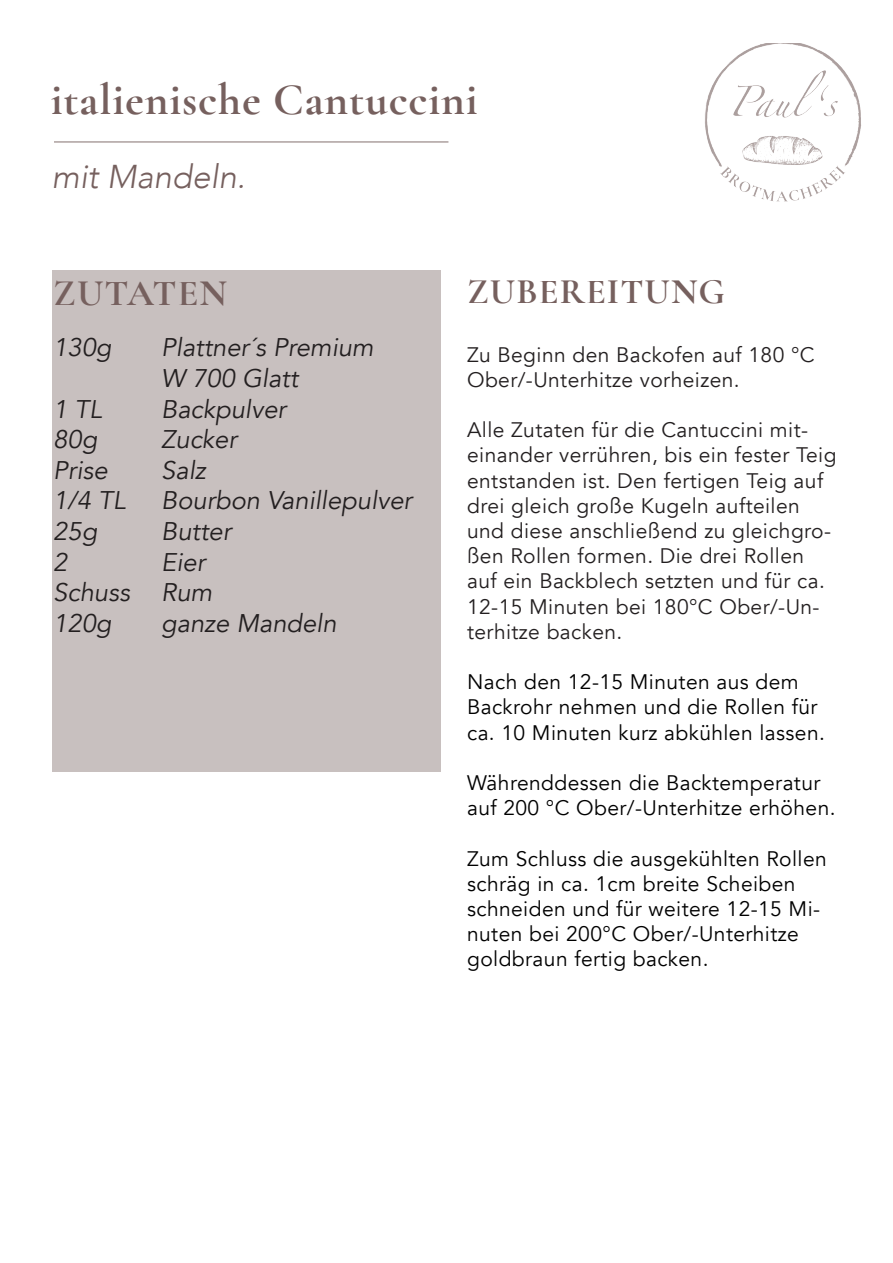
<style>
.page{position:relative;width:893px;height:1263px;background:#fff}
.page>*{position:absolute;margin:0;border:0;box-sizing:border-box;transform-origin:0 0}
.t1{font:700 45px "Cormorant Garamond";letter-spacing:.02em;color:#76605e}
.t2{font:700 37.5px "Cormorant Garamond";letter-spacing:.03em;color:#76605e}
.t3{font:700 36px "Cormorant Garamond";letter-spacing:.03em;color:#76605e}
.t4{font:italic 300 33px "Avenir";color:#76605e}
.t5{font:italic 25.5px/30.6px "Avenir";color:#231f20}
.t6{font:21px/25.2px "Avenir";letter-spacing:.02em;color:#231f20}
.t7{font:21px/25.2px "Avenir";letter-spacing:.02em;color:#000}
</style>
<div class="page">
<div style="left:52px;top:271px;width:388px;height:501px;background:#c8c0bf"></div>
<hr style="left:54px;top:141px;width:394px;height:2px;background:#76605e">
<img style="left:705px;top:43px;width:156px;height:159px">
<h1 class="t1" style="left:51px;top:71px;width:428px">italienische Cantuccini</h1>
<h3 class="t4" style="left:52px;top:157px;width:195px">mit Mandeln.</h3>
<h2 class="t2" style="left:53px;top:269px;width:175px">ZUTATEN</h2>
<p class="t5" style="left:53px;top:333px;width:60px">130g</p>
<p class="t5" style="left:161px;top:333px;width:214px">Plattner´s Premium<br>W 700 Glatt</p>
<p class="t5" style="left:53px;top:394px;width:50px">1 TL</p>
<p class="t5" style="left:161px;top:394px;width:126px">Backpulver</p>
<p class="t5" style="left:53px;top:424px;width:45px">80g</p>
<p class="t5" style="left:161px;top:424px;width:77px">Zucker</p>
<p class="t5" style="left:53px;top:455px;width:56px">Prise</p>
<p class="t5" style="left:161px;top:455px;width:46px">Salz</p>
<p class="t5" style="left:53px;top:486px;width:74px">1/4 TL</p>
<p class="t5" style="left:161px;top:486px;width:252px">Bourbon Vanillepulver</p>
<p class="t5" style="left:53px;top:516px;width:45px">25g</p>
<p class="t5" style="left:161px;top:516px;width:71px">Butter</p>
<p class="t5" style="left:53px;top:547px;width:16px">2</p>
<p class="t5" style="left:53px;top:547px;width:161px;text-indent:108px">Eier<br>Schuss Rum<br>120g</p>
<p class="t5" style="left:161px;top:608px;width:177px">ganze Mandeln</p>
<h3 class="t3" style="left:467px;top:269px;width:259px">ZUBEREITUNG</h3>
<p class="t6" style="left:467px;top:342px;width:349px">Zu Beginn den Backofen auf 180 °C<br>Ober/-Unterhitze vorheizen.</p>
<p class="t6" style="left:467px;top:418px;width:371px">Alle Zutaten für die Cantuccini mit&shy;einander verrühren, bis ein fester Teig entstanden ist. Den fertigen Teig auf drei gleich große Kugeln aufteilen und diese anschließend zu gleichgro&shy;ßen Rollen formen. Die drei Rollen auf ein Backblech setzten und für ca.<br>12-15 Minuten bei 180°C Ober/-Un&shy;terhitze backen.</p>
<p class="t7" style="left:467px;top:670px;width:359px">Nach den 12-15 Minuten aus dem<br>Backrohr nehmen und die Rollen für ca. 10 Minuten kurz abkühlen lassen.</p>
<p class="t7" style="left:467px;top:770px;width:370px">Währenddessen die Backtemperatur auf 200 °C Ober/-Unterhitze erhöhen.</p>
<p class="t7" style="left:467px;top:846px;width:361px">Zum Schluss die ausgekühlten Rollen schräg in ca. 1cm breite Scheiben schneiden und für weitere 12-15 Mi&shy;nuten bei 200°C Ober/-Unterhitze goldbraun fertig backen.</p>
</div>
